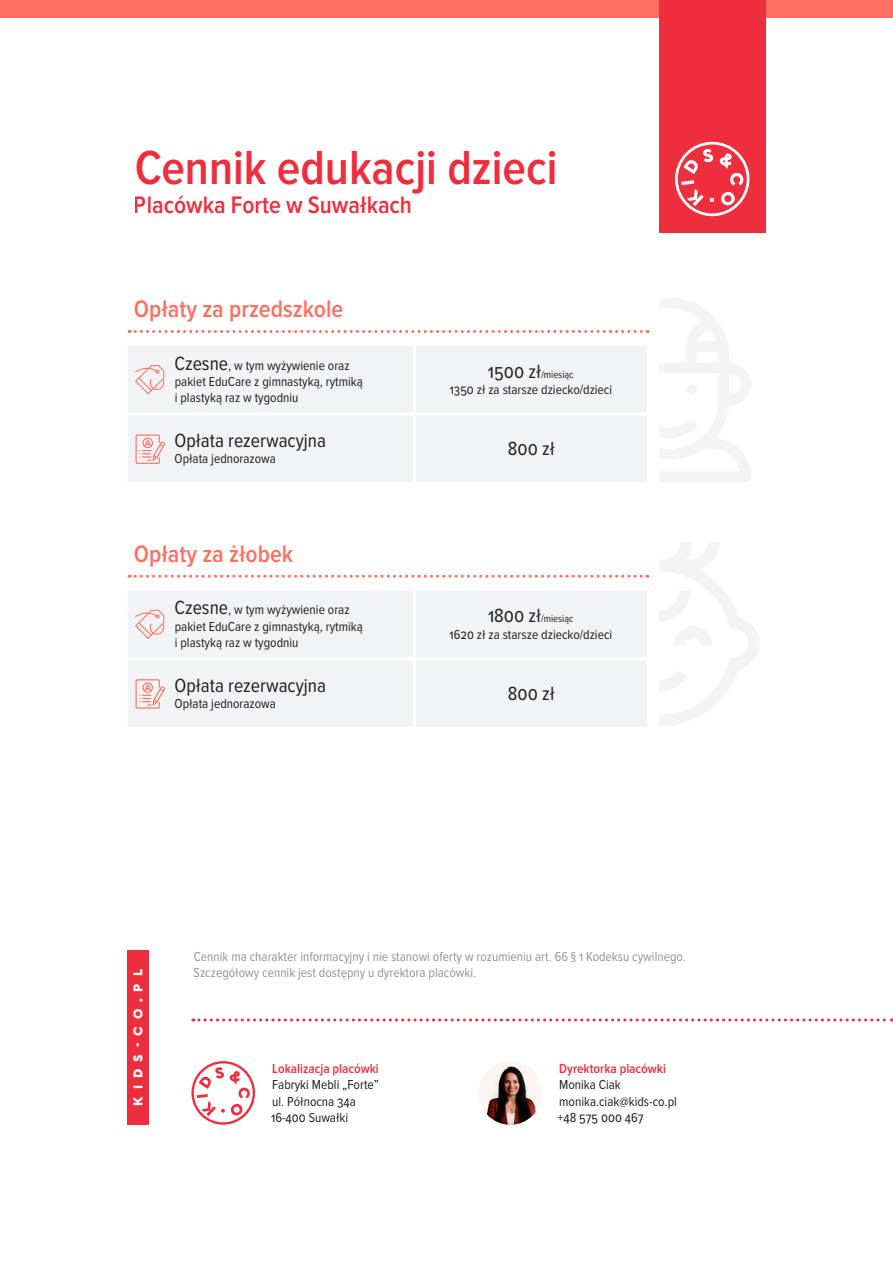
<style>
.page{position:relative;width:893px;height:1263px;background:#fff}
.page>*{position:absolute;margin:0;border:0;box-sizing:border-box;transform-origin:0 0}
.t1{font:600 49.5px "Proxima Nova Cond";color:#ee2d3d}
.t2{font:600 24.75px "Proxima Nova Cond";color:#ff6f61}
.t3{font:600 24.75px "Proxima Nova Cond";color:#ee2d3d}
.t4{font:19.8px "Proxima Nova Cond";color:#231f20}
.t5{font:13.5px/16.2px "Proxima Nova Cond";color:#231f20}
.t6{font:13.5px/16.2px "Proxima Nova Cond";color:#939598}
.t7{font:600 13.5px "Proxima Nova Cond";color:#ee2d3d}
.t8{font:900 13.5px "Cera GR";letter-spacing:.52em;color:#fff}
.t9{font:10.5px "Proxima Nova Cond";color:#231f20}
.s1{font-size:19.8px}
</style>
<div class="page">
<div style="left:0;top:0;width:893px;height:17px;background:#ff6f61"></div>
<svg style="left:129px;top:330px;width:519px;height:3px"></svg>
<svg style="left:129px;top:575px;width:519px;height:3px"></svg>
<div style="left:128px;top:346px;width:519px;height:136px;background:#f2f3f4"></div>
<hr style="left:413px;top:346px;width:3px;height:67px;background:#fff">
<hr style="left:413px;top:416px;width:3px;height:66px;background:#fff">
<hr style="left:128px;top:413px;width:287px;height:3px;background:#fff">
<hr style="left:415px;top:413px;width:235px;height:3px;background:#fff">
<div style="left:128px;top:591px;width:519px;height:136px;background:#f2f3f4"></div>
<hr style="left:413px;top:591px;width:3px;height:66px;background:#fff">
<hr style="left:413px;top:660px;width:3px;height:67px;background:#fff">
<hr style="left:128px;top:657px;width:287px;height:3px;background:#fff">
<hr style="left:415px;top:657px;width:235px;height:3px;background:#fff">
<svg style="left:135px;top:365px;width:30px;height:29px"></svg>
<svg style="left:136px;top:434px;width:29px;height:30px"></svg>
<svg style="left:135px;top:610px;width:30px;height:29px"></svg>
<svg style="left:136px;top:679px;width:29px;height:30px"></svg>
<svg style="left:659px;top:298px;width:92px;height:184px"></svg>
<div style="left:686px;top:384px;width:11px;height:11px;background:#f4f4f4;border-radius:50%"></div>
<svg style="left:659px;top:543px;width:100px;height:183px"></svg>
<svg style="left:193px;top:1018px;width:699px;height:3px"></svg>
<svg style="left:191px;top:1061px;width:64px;height:64px"></svg>
<div style="left:659px;top:0;width:106px;height:232px;background:#ee2d3d"></div>
<svg style="left:675px;top:142px;width:74px;height:74px"></svg>
<img style="left:478px;top:1061px;width:64px;height:64px;border-radius:32px">
<div style="left:128px;top:950px;width:21px;height:175px;background:#ee2d3d"></div>
<h1 class="t1" style="left:134px;top:145px;width:425px">Cennik edukacji dzieci</h1>
<h2 class="t3" style="left:134px;top:194px;width:279px">Placówka Forte w Suwałkach</h2>
<h2 class="t2" style="left:134px;top:298px;width:211px">Opłaty za przedszkole</h2>
<p class="t5" style="left:174px;top:358px;width:190px"><span class="s1">Czesne</span>, w tym wyżywienie oraz pakiet EduCare z gimnastyką, rytmiką i plastyką raz w tygodniu</p>
<p class="t9" style="left:488px;top:369px;width:87px"><span class="s1">1500 zł</span>/miesiąc</p>
<p class="t5" style="left:450px;top:382px;width:164px">1350 zł za starsze dziecko/dzieci</p>
<h3 class="t4" style="left:174px;top:432px;width:153px">Opłata rezerwacyjna</h3>
<p class="t5" style="left:175px;top:451px;width:103px">Opłata jednorazowa</p>
<h3 class="t4" style="left:508px;top:440px;width:48px">800 zł</h3>
<h2 class="t2" style="left:134px;top:542px;width:161px">Opłaty za żłobek</h2>
<p class="t5" style="left:174px;top:602px;width:190px"><span class="s1">Czesne</span>, w tym wyżywienie oraz pakiet EduCare z gimnastyką, rytmiką i plastyką raz w tygodniu</p>
<p class="t9" style="left:488px;top:614px;width:87px"><span class="s1">1800 zł</span>/miesiąc</p>
<p class="t5" style="left:450px;top:627px;width:164px">1620 zł za starsze dziecko/dzieci</p>
<h3 class="t4" style="left:174px;top:676px;width:153px">Opłata rezerwacyjna</h3>
<p class="t5" style="left:175px;top:696px;width:103px">Opłata jednorazowa</p>
<h3 class="t4" style="left:508px;top:684px;width:48px">800 zł</h3>
<p class="t8" style="left:130px;top:1105px;width:138px;rotate:-90deg">KIDS-CO.PL</p>
<p class="t6" style="left:194px;top:949px;width:494px">Cennik ma charakter informacyjny i nie stanowi oferty w rozumieniu art. 66 § 1 Kodeksu cywilnego.<br>Szczegółowy cennik jest dostępny u dyrektora placówki.</p>
<p class="t7" style="left:272px;top:1062px;width:108px">Lokalizacja placówki</p>
<p class="t5" style="left:271px;top:1077px;width:109px">Fabryki Mebli „Forte” ul. Północna 34a<br>16-400 Suwałki</p>
<p class="t7" style="left:559px;top:1062px;width:108px">Dyrektorka placówki</p>
<p class="t5" style="left:558px;top:1077px;width:121px">Monika Ciak monika.ciak@kids-co.pl +48 575 000 467</p>
</div>
